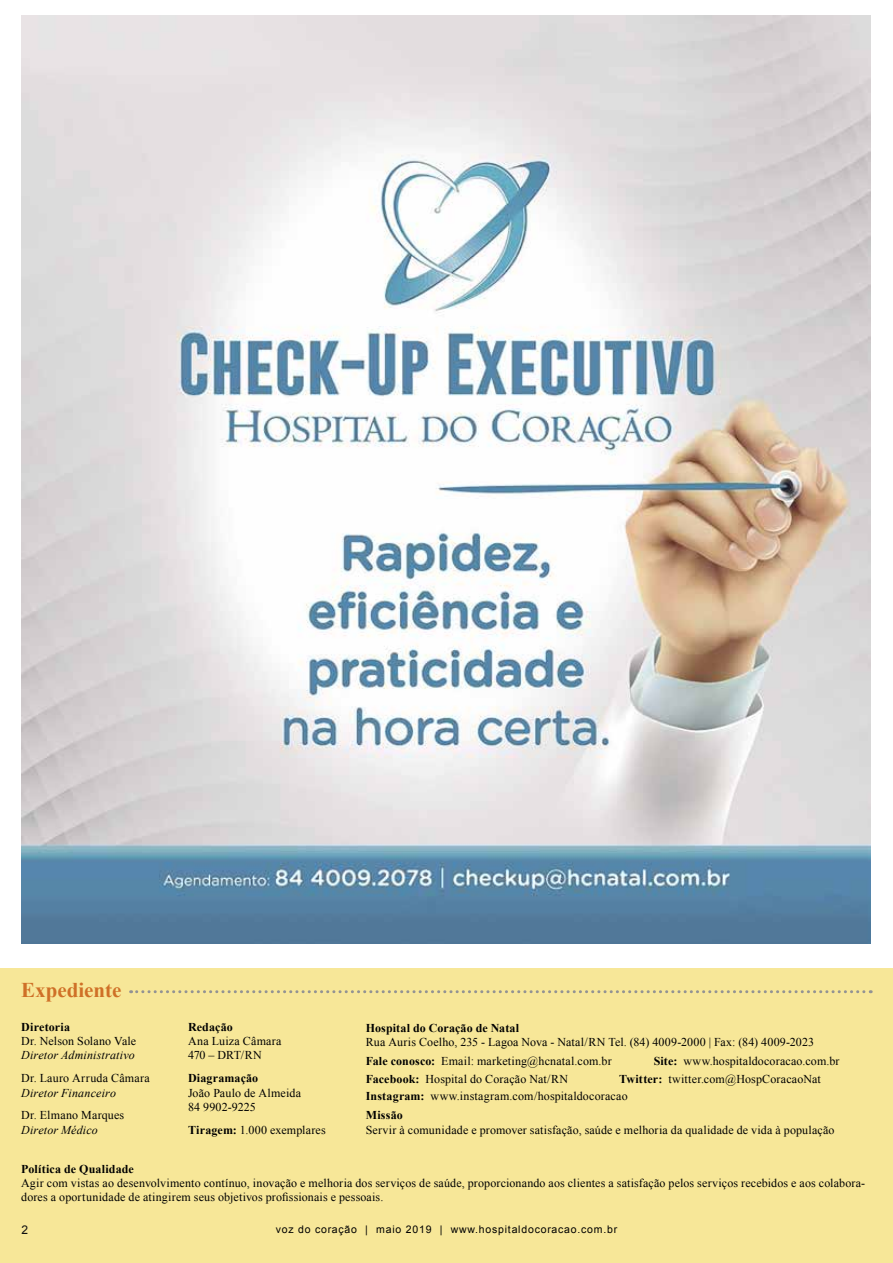
<style>
.page{position:relative;width:893px;height:1263px;background:#fff}
.page>*{position:absolute;margin:0;border:0;box-sizing:border-box;transform-origin:0 0}
.t1{font:700 21px "Times New Roman";color:#cf7027}
.t2{font:12px/14.4px "Times New Roman";letter-spacing:.015em;color:#000}
.t3{font:700 12px "Times New Roman";letter-spacing:.01em;color:#000}
.t4{font:italic 12px "Times New Roman";letter-spacing:.01em;color:#000}
.t5{font:12px "Arial";color:#0f0f0f}
.t6{font:10.5px "Arial";letter-spacing:.075em;color:#000}
.s1{font-weight:700}
</style>
<div class="page">
<div style="left:0;top:969px;width:893px;height:294px;background:#f7e798"></div>
<svg style="left:131px;top:990px;width:740px;height:3px"></svg>
<img style="left:21px;top:15px;width:850px;height:929px">
<h1 class="t1" style="left:21px;top:976px;width:102px">Expediente</h1>
<p class="t3" style="left:21px;top:1018px;width:50px">Diretoria</p>
<p class="t2" style="left:21px;top:1033px;width:116px">Dr. Nelson Solano Vale</p>
<p class="t4" style="left:21px;top:1047px;width:115px">Diretor Administrativo</p>
<p class="t2" style="left:21px;top:1071px;width:130px">Dr. Lauro Arruda Câmara</p>
<p class="t4" style="left:21px;top:1084px;width:96px">Diretor Financeiro</p>
<p class="t2" style="left:21px;top:1108px;width:105px">Dr. Elmano Marques</p>
<p class="t4" style="left:21px;top:1121px;width:78px">Diretor Médico</p>
<p class="t3" style="left:188px;top:1018px;width:46px">Redação</p>
<p class="t2" style="left:188px;top:1033px;width:95px">Ana Luiza Câmara<br>470 – DRT/RN</p>
<p class="t3" style="left:188px;top:1070px;width:72px">Diagramação</p>
<p class="t2" style="left:188px;top:1085px;width:115px">João Paulo de Almeida<br>84 9902-9225</p>
<p class="t2" style="left:188px;top:1122px;width:139px"><span class="s1">Tiragem:</span> 1.000 exemplares</p>
<p class="t3" style="left:366px;top:1020px;width:155px">Hospital do Coração de Natal</p>
<p class="t2" style="left:366px;top:1033px;width:450px;line-height:19px">Rua Auris Coelho, 235 - Lagoa Nova - Natal/RN Tel. (84) 4009-2000 | Fax: (84) 4009-2023<br><span class="s1">Fale conosco:</span> Email: marketing@hcnatal.com.br</p>
<p class="t2" style="left:654px;top:1054px;width:187px"><span class="s1">Site:</span> www.hospitaldocoracao.com.br</p>
<p class="t2" style="left:366px;top:1070px;width:457px;line-height:17.4px;text-indent:254px"><span class="s1">Twitter:</span> twitter.com@HospCoracaoNat<br><span class="s1">Instagram:</span> www.instagram.com/hospitaldocoracao</p>
<p class="t2" style="left:366px;top:1071px;width:204px"><span class="s1">Facebook:</span> Hospital do Coração Nat/RN</p>
<p class="t3" style="left:366px;top:1107px;width:39px">Missão</p>
<p class="t2" style="left:366px;top:1122px;width:470px">Servir à comunidade e promover satisfação, saúde e melhoria da qualidade de vida à população</p>
<p class="t3" style="left:21px;top:1160px;width:114px">Política de Qualidade</p>
<p class="t2" style="left:21px;top:1176px;width:845px">Agir com vistas ao desenvolvimento contínuo, inovação e melhoria dos serviços de saúde, proporcionando aos clientes a satisfação pelos serviços recebidos e aos colabora&shy;dores a oportunidade de atingirem seus objetivos profissionais e pessoais.</p>
<p class="t5" style="left:22px;top:1222px;width:8px">2</p>
<p class="t6" style="left:276px;top:1223px;width:343px">voz do coração | maio 2019 | www.hospitaldocoracao.com.br</p>
</div>
